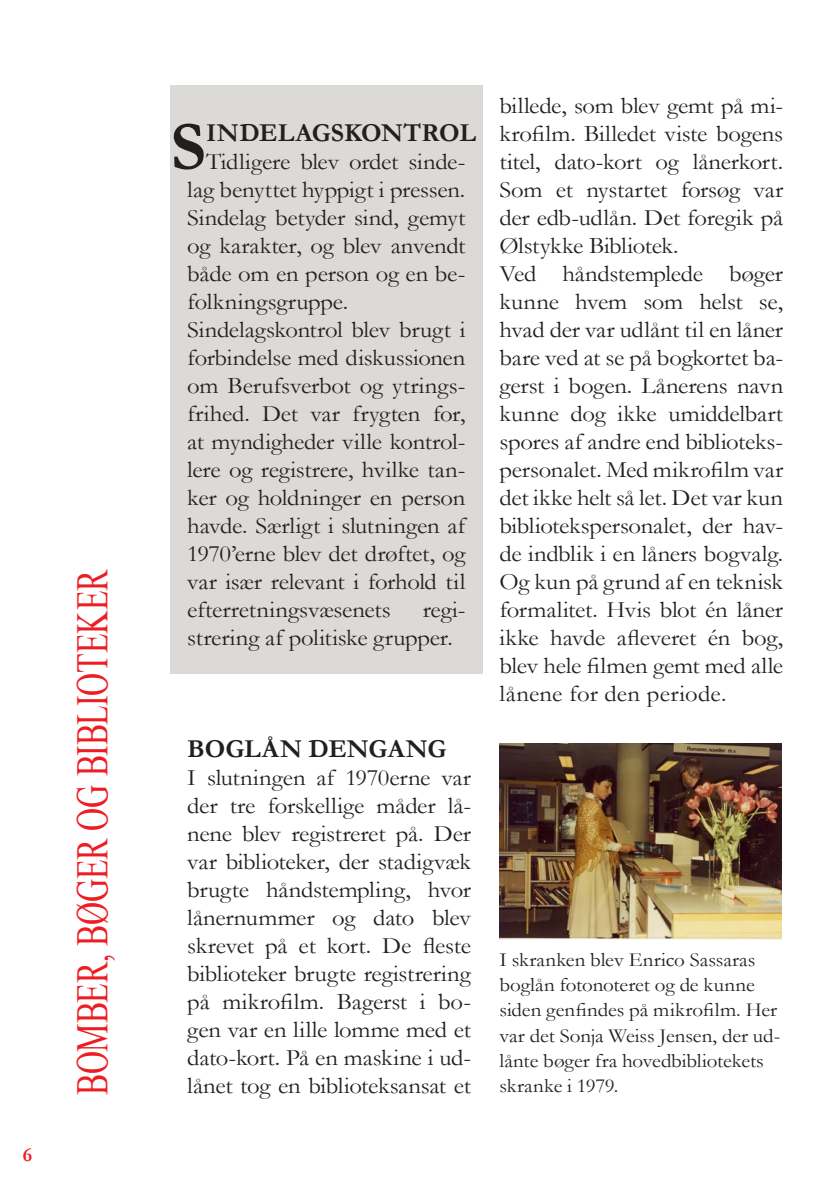
<style>
.page{position:relative;width:840px;height:1191px;background:#fff}
.page>*{position:absolute;margin:0;border:0;box-sizing:border-box;transform-origin:0 0}
.faktaboks_dropcaps{font:700 70px "Garamond";color:#231f20}
.t1{font:44.8px "Times New Roman";letter-spacing:-.01em;color:#ee1d23;scale:.71 1}
.faktaboks_dropcaps-2{font:700 26px "Garamond";color:#231f20}
.Afsnitstitel{font:700 26px "Garamond";color:#231f20}
.Brødtekst{font:23.6px/28px "Garamond";letter-spacing:-.01em;color:#231f20;text-align:justify;scale:1.05 1}
.faktaboks_brødtekst{font:23.6px/28px "Garamond";letter-spacing:-.01em;color:#231f20;text-align:justify;scale:1.05 1}
.Billedtekst_sort_ven{font:20px/25px "Garamond";letter-spacing:-.005em;color:#231f20;scale:1.05 1}
.t2{font:700 20px "Garamond";color:#ee1d23}
</style>
<div class="page">
<div style="left:170px;top:85px;width:312px;height:588px;background:#dbdad7"></div>
<img style="left:499px;top:743px;width:281px;height:196px">
<p class="t2" style="left:23px;top:1140px;width:11px">6</p>
<h2 class="t1" style="left:62px;top:1095px;width:742px;rotate:-90deg">BOMBER, BØGER OG BIBLIOTEKER</h2>
<p class="faktaboks_dropcaps" style="left:170px;top:99px;width:37px">S</p>
<p class="faktaboks_dropcaps-2" style="left:206px;top:115px;width:271px">INDELAGSKONTROL</p>
<p class="faktaboks_brødtekst" style="left:187px;top:147px;width:266px;text-indent:19px">Tidligere blev ordet sinde&shy;lag benyttet hyppigt i pressen.<br>Sindelag betyder sind, gemyt og karakter, og blev anvendt både om en person og en be&shy;folkningsgruppe.</p>
<p class="faktaboks_brødtekst" style="left:187px;top:315px;width:266px">Sindelagskontrol blev brugt i forbindelse med diskussionen om Berufsverbot og ytrings&shy;frihed. Det var frygten for, at myndigheder ville kontrol&shy;lere og registrere, hvilke tan&shy;ker og holdninger en person havde. Særligt i slutningen af 1970’erne blev det drøftet, og var især relevant i forhold til efterretningsvæsenets</p>
<p class="faktaboks_brødtekst" style="left:187px;top:595px;width:266px;text-indent:235px">regi&shy;strering af politiske grupper.</p>
<p class="Afsnitstitel" style="left:187px;top:731px;width:260px">BOGLÅN DENGANG</p>
<p class="Brødtekst" style="left:187px;top:763px;width:271px">I slutningen af 1970erne var der tre forskellige måder lå&shy;nene blev registreret på. Der var biblioteker, der stadigvæk brugte håndstempling, hvor lånernummer og dato blev skrevet på et kort. De fleste biblioteker brugte registrering på mikrofilm. Bagerst i bo&shy;gen var en lille lomme med et dato-kort. På en maskine i ud&shy;lånet tog en biblioteksansat et</p>
<p class="Brødtekst" style="left:499px;top:91px;width:271px">billede, som blev gemt på mi&shy;krofilm. Billedet viste bogens titel, dato-kort og lånerkort.<br>Som et nystartet forsøg var der edb-udlån. Det foregik på Ølstykke Bibliotek.</p>
<p class="Brødtekst" style="left:499px;top:259px;width:272px">Ved håndstemplede bøger kunne hvem som helst se, hvad der var udlånt til en låner bare ved at se på bogkortet ba&shy;gerst i bogen. Lånerens navn kunne dog ikke umiddelbart spores af andre end biblioteks&shy;personalet. Med mikrofilm var det ikke helt så let. Det var kun bibliotekspersonalet, der hav&shy;de indblik i en låners bogvalg.<br>Og kun på grund af en teknisk formalitet. Hvis blot én låner ikke havde afleveret én bog, blev hele filmen gemt med alle lånene for den periode.</p>
<p class="Billedtekst_sort_ven" style="left:499px;top:947px;width:269px">I skranken blev Enrico Sassaras boglån fotonoteret og de kunne siden genfindes på mikrofilm. Her var det Sonja Weiss Jensen, der ud&shy;lånte bøger fra hovedbibliotekets skranke i 1979.</p>
</div>
